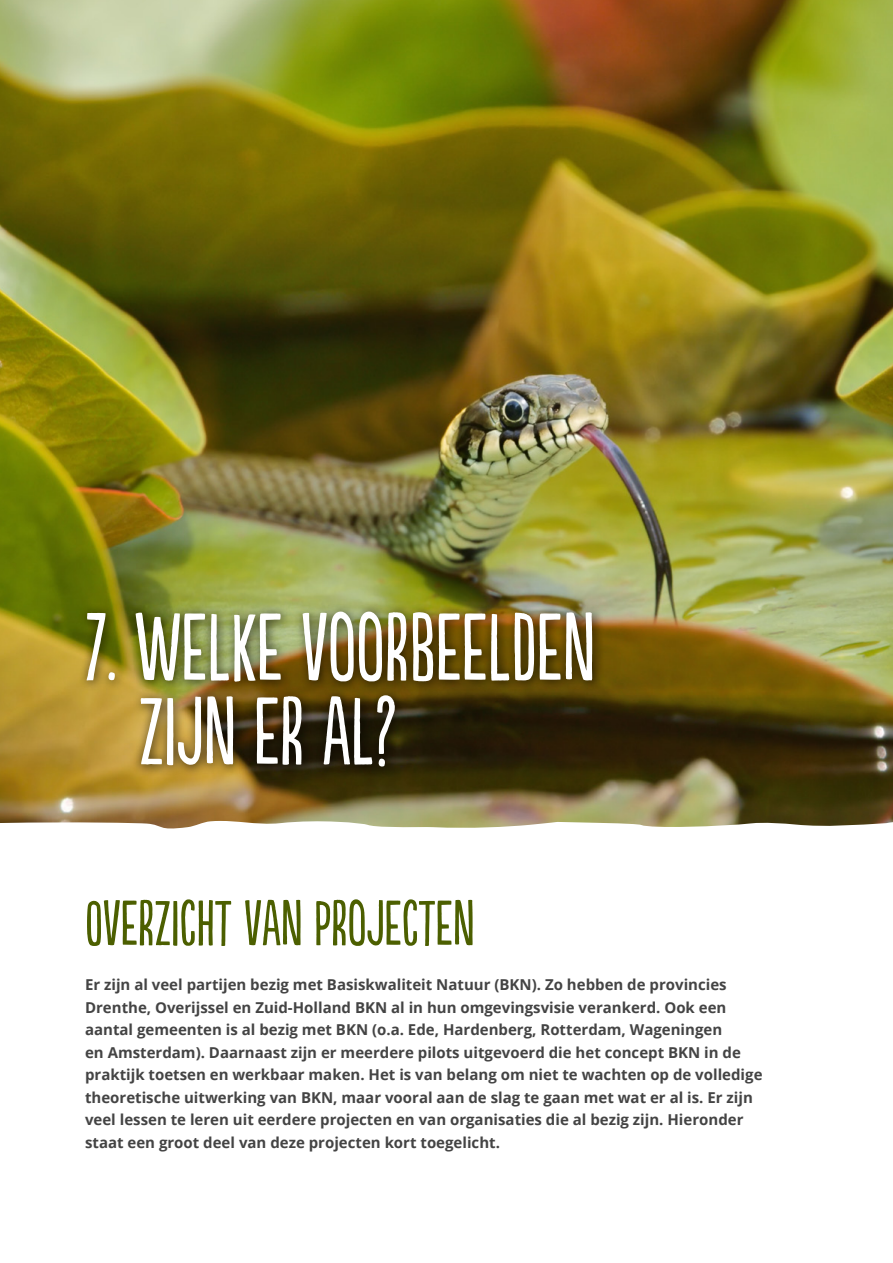
<style>
.page{position:relative;width:893px;height:1263px;background:#fff}
.page>*{position:absolute;margin:0;border:0;box-sizing:border-box;transform-origin:0 0}
.t1{font:90px/84px "Populaire W00";color:#fff}
.t2{font:60px "Populaire W00";color:#4c5f00}
.t3{font:700 15px/22.5px "Open Sans";color:#444}
</style>
<div class="page">
<img style="left:0;top:0;width:893px;height:819px">
<svg style="left:0;top:819px;width:893px;height:10px"></svg>
<div style="left:79px;top:603px;width:526px;height:175px;background:#000;opacity:.75"></div>
<h1 class="t1" style="left:139px;top:611px;width:458px;text-indent:-54px">7. WELKE VOORBEELDEN<br>ZIJN ER AL?</h1>
<h2 class="t2" style="left:85px;top:892px;width:391px">OVERZICHT VAN PROJECTEN</h2>
<p class="t3" style="left:85px;top:973px;width:679px">Er zijn al veel partijen bezig met Basiskwaliteit Natuur (BKN). Zo hebben de provincies Drenthe, Overijssel en Zuid-Holland BKN al in hun omgevingsvisie verankerd. Ook een aantal gemeenten is al bezig met BKN (o.a. Ede, Hardenberg, Rotterdam, Wageningen<br>en Amsterdam). Daarnaast zijn er meerdere pilots uitgevoerd die het concept BKN in de praktijk toetsen en werkbaar maken. Het is van belang om niet te wachten op de volledige theoretische uitwerking van BKN, maar vooral aan de slag te gaan met wat er al is. Er zijn veel lessen te leren uit eerdere projecten en van organisaties die al bezig zijn. Hieronder staat een groot deel van deze projecten kort toegelicht.</p>
</div>
